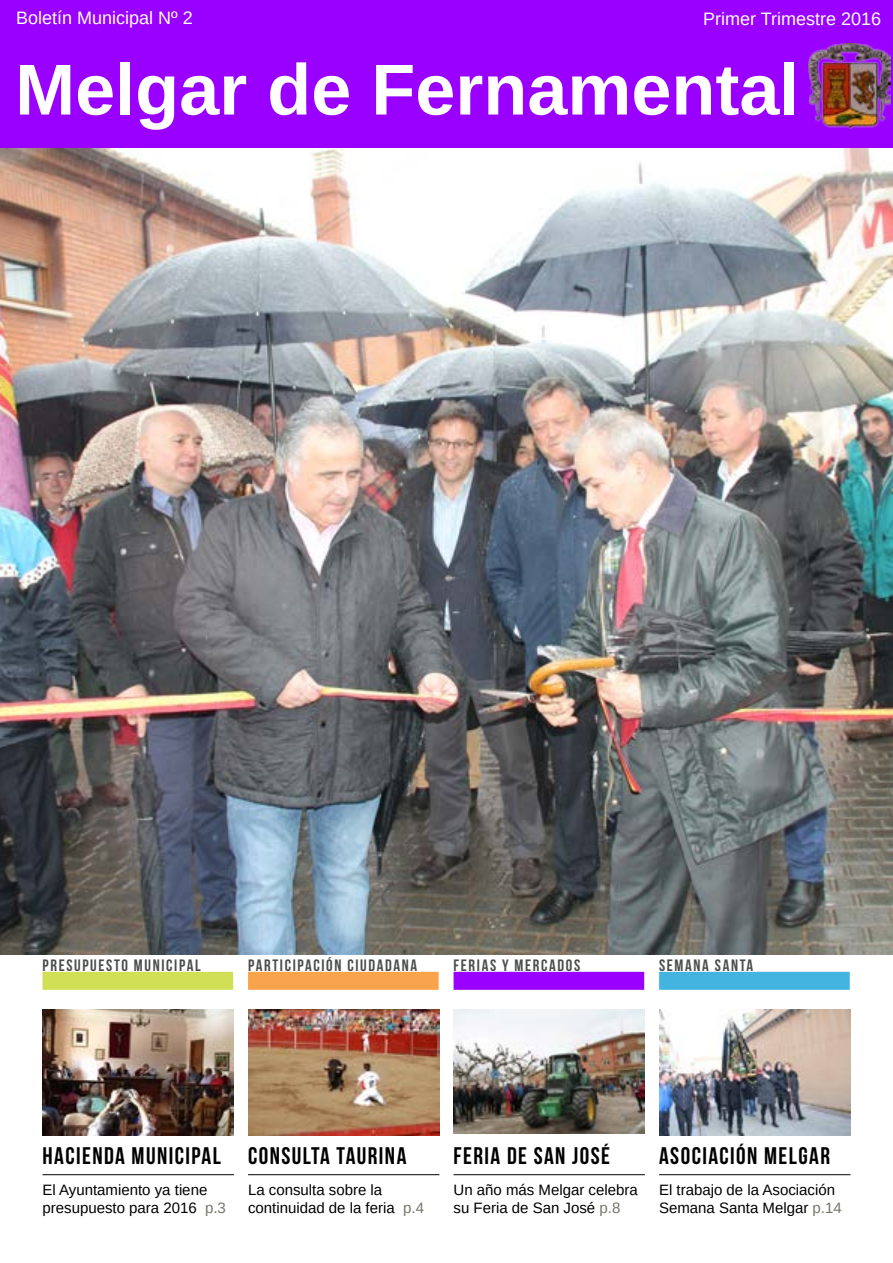
<style>
.page{position:relative;width:893px;height:1263px;background:#fff}
.page>*{position:absolute;margin:0;border:0;box-sizing:border-box;transform-origin:0 0}
.t1{font:700 72px "Arimo";color:#fff}
.t2{font:24px "Bebas Neue";letter-spacing:.06em;color:#000}
.t3{font:18px "Arimo";color:#fff}
.t4{font:16.5px "Bebas Neue";letter-spacing:.1em;color:#4b4d4d}
.t5{font:15px/18px "Arimo";color:#000}
.s1{color:#73776c}
</style>
<div class="page">
<img style="left:43px;top:1009px;width:191px;height:126px">
<div style="left:43px;top:972px;width:190px;height:18px;background:#d0df56"></div>
<img style="left:248px;top:1009px;width:191px;height:126px">
<div style="left:248px;top:972px;width:191px;height:18px;background:#f9a34c"></div>
<hr style="left:248px;top:1174px;width:191px;height:1px;background:#000">
<img style="left:454px;top:1009px;width:191px;height:125px">
<div style="left:454px;top:972px;width:190px;height:18px;background:#90f"></div>
<hr style="left:454px;top:1174px;width:191px;height:1px;background:#000">
<hr style="left:43px;top:1174px;width:191px;height:1px;background:#000">
<img style="left:659px;top:1009px;width:191px;height:126px">
<div style="left:659px;top:972px;width:191px;height:18px;background:#42b4df"></div>
<hr style="left:659px;top:1174px;width:191px;height:1px;background:#000">
<div style="left:0;top:0;width:893px;height:155px;background:#90f"></div>
<img style="left:0;top:148px;width:893px;height:806px">
<img style="left:808px;top:44px;width:83px;height:85px">
<p class="t3" style="left:16px;top:6px;width:178px">Boletín Municipal Nº 2</p>
<p class="t3" style="left:703px;top:8px;width:180px">Primer Trimestre 2016</p>
<h1 class="t1" style="left:15px;top:40px;width:786px">Melgar de Fernamental</h1>
<p class="t4" style="left:43px;top:956px;width:160px">PRESUPUESTO MUNICIPAL</p>
<p class="t4" style="left:248px;top:956px;width:171px">PARTICIPACIÓN CIUDADANA</p>
<p class="t4" style="left:454px;top:956px;width:128px">FERIAS Y MERCADOS</p>
<p class="t4" style="left:659px;top:956px;width:96px">SEMANA SANTA</p>
<h2 class="t2" style="left:43px;top:1142px;width:180px">HACIENDA MUNICIPAL</h2>
<p class="t5" style="left:43px;top:1181px;width:185px">El Ayuntamiento ya tiene presupuesto para 2016 <span class="s1">p.3</span></p>
<h2 class="t2" style="left:248px;top:1142px;width:160px">CONSULTA TAURINA</h2>
<p class="t5" style="left:248px;top:1181px;width:177px">La consulta sobre la continuidad de la feria <span class="s1">p.4</span></p>
<h2 class="t2" style="left:454px;top:1142px;width:158px">FERIA DE SAN JOSÉ</h2>
<p class="t5" style="left:454px;top:1181px;width:186px">Un año más Melgar celebra su Feria de San José <span class="s1">p.8</span></p>
<h2 class="t2" style="left:659px;top:1142px;width:172px">ASOCIACIÓN MELGAR</h2>
<p class="t5" style="left:659px;top:1181px;width:184px">El trabajo de la Asociación<br>Semana Santa Melgar <span class="s1">p.14</span></p>
</div>
